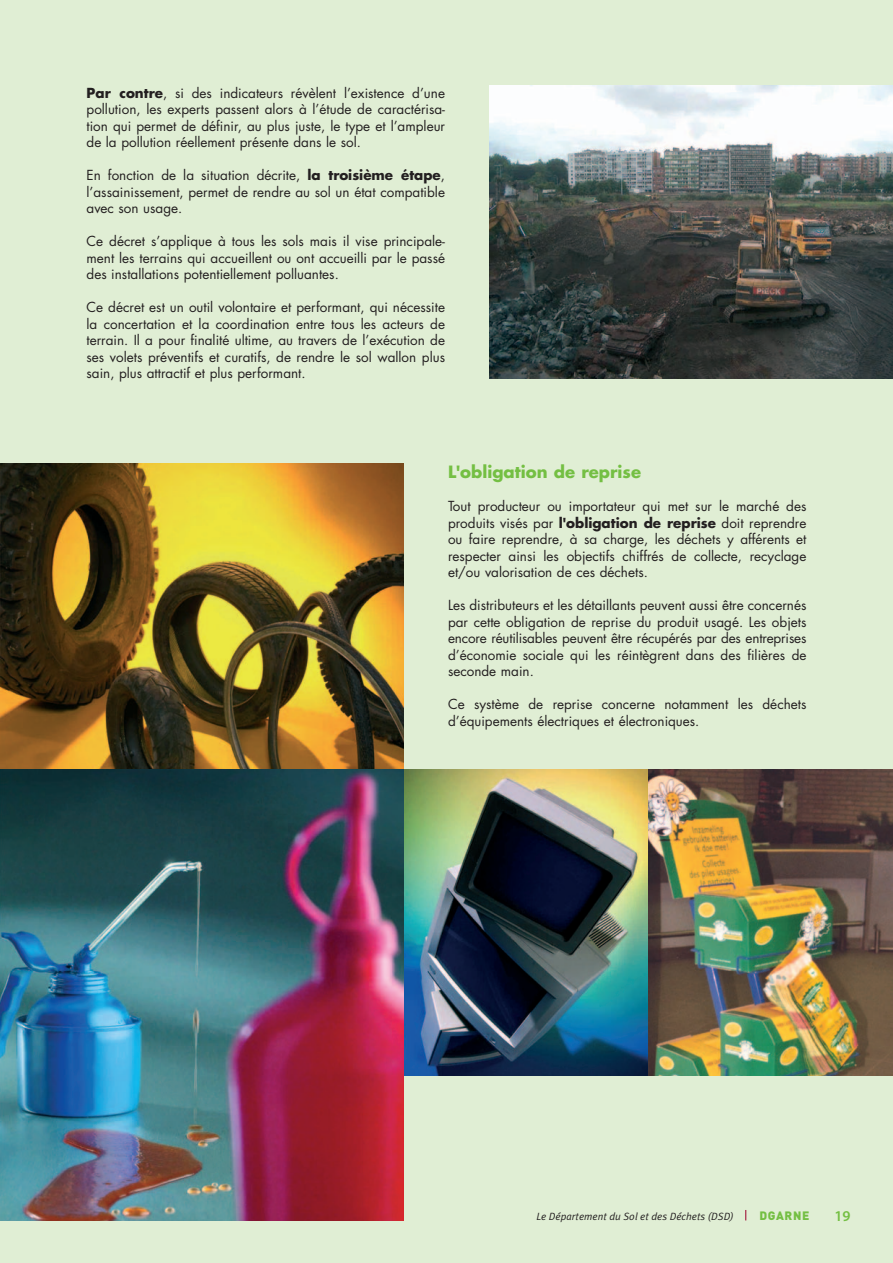
<style>
.page{position:relative;width:893px;height:1263px;background:#e0eed4}
.page>*{position:absolute;margin:0;border:0;box-sizing:border-box;transform-origin:0 0}
.t1{font:700 16.5px "Futura";color:#74bf43}
.t2{font:600 15px "Myriad Pro";color:#74bf43}
.t3{font:13.5px/16.5px "Futura";color:#231f20;text-align:justify}
.t4{font:900 12px "DIN";letter-spacing:.055em;color:#74bf43}
.t5{font:italic 10.5px "Meta Plus Normal";color:#231f20}
.s1{font-weight:700}
</style>
<div class="page">
<img style="left:0;top:463px;width:404px;height:307px">
<img style="left:404px;top:770px;width:244px;height:306px">
<img style="left:648px;top:770px;width:245px;height:306px">
<img style="left:489px;top:85px;width:404px;height:293px">
<img style="left:0;top:770px;width:404px;height:450px">
<p class="t3" style="left:87px;top:86px;width:360px"><span class="s1">Par contre</span>, si des indicateurs révèlent l’existence d’une pollution, les experts passent alors à l’étude de caractérisa&shy;tion qui permet de définir, au plus juste, le type et l’ampleur de la pollution réellement présente dans le sol.</p>
<p class="t3" style="left:87px;top:168px;width:360px">En fonction de la situation décrite, <span class="s1">la troisième étape</span>, l’assainissement, permet de rendre au sol un état compatible avec son usage.</p>
<p class="t3" style="left:87px;top:234px;width:360px">Ce décret s’applique à tous les sols mais il vise principale&shy;ment les terrains qui accueillent ou ont accueilli par le passé des installations potentiellement polluantes.</p>
<p class="t3" style="left:87px;top:300px;width:360px">Ce décret est un outil volontaire et performant, qui nécessite la concertation et la coordination entre tous les acteurs de terrain. Il a pour finalité ultime, au travers de l’exécution de ses volets préventifs et curatifs, de rendre le sol wallon plus sain, plus attractif et plus performant.</p>
<p class="t1" style="left:448px;top:465px;width:195px">L'obligation de reprise</p>
<p class="t3" style="left:448px;top:499px;width:360px">Tout producteur ou importateur qui met sur le marché des produits visés par <span class="s1">l'obligation de reprise</span> doit reprendre ou faire reprendre, à sa charge, les déchets y afférents et respecter ainsi les objectifs chiffrés de collecte, recyclage et/ou valorisation de ces déchets.</p>
<p class="t3" style="left:448px;top:598px;width:360px">Les distributeurs et les détaillants peuvent aussi être concernés par cette obligation de reprise du produit usagé. Les objets encore réutilisables peuvent être récupérés par des entreprises d’économie sociale qui les réintègrent dans des filières de seconde main.</p>
<p class="t3" style="left:448px;top:697px;width:360px">Ce système de reprise concerne notamment les déchets d’équipements électriques et électroniques.</p>
<p class="t5" style="left:537px;top:1210px;width:199px">Le Département du Sol et des Déchets (DSD)</p>
<p class="t4" style="left:759px;top:1209px;width:52px">DGARNE</p>
<p class="t2" style="left:834px;top:1210px;width:18px">19</p>
</div>
